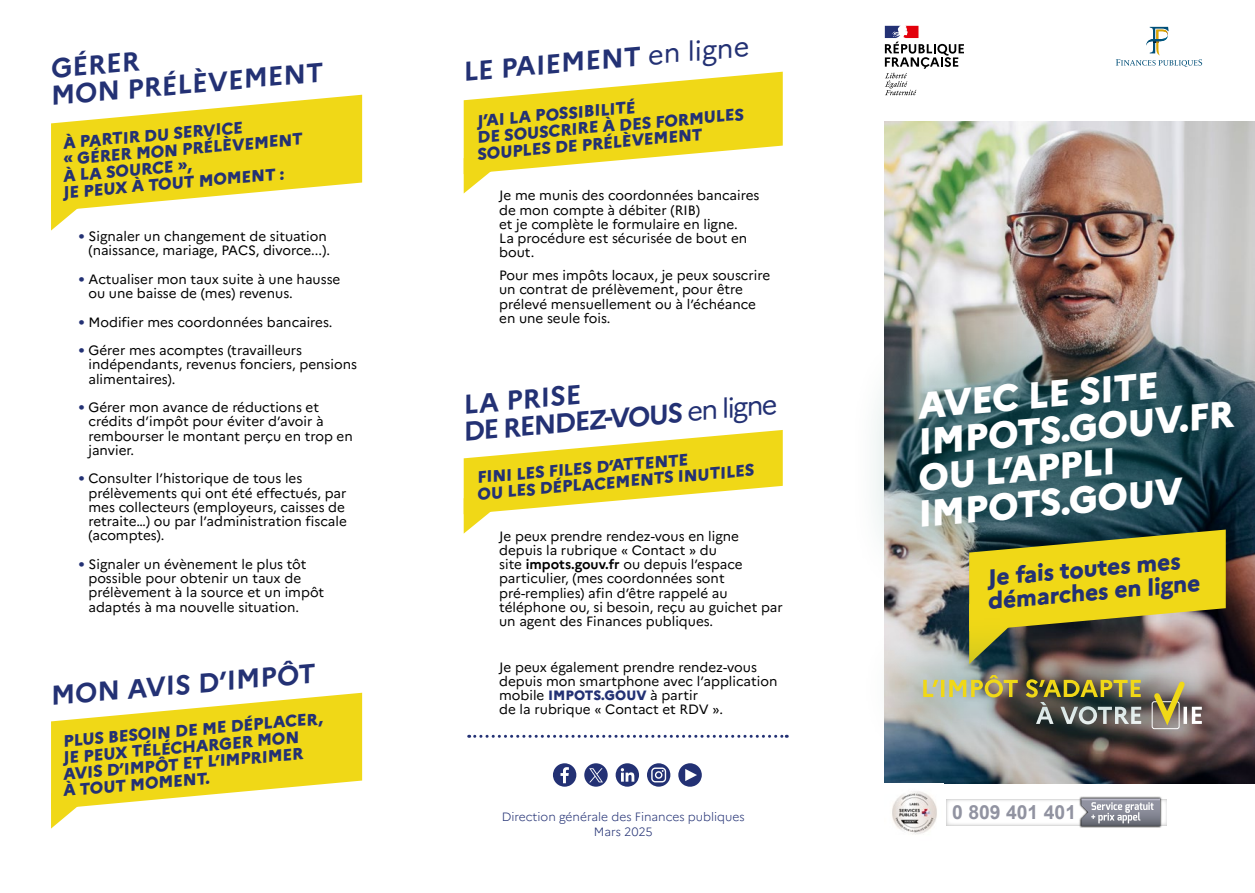
<style>
.page{position:relative;width:1255px;height:893px;background:#fff}
.page>*{position:absolute;margin:0;border:0;box-sizing:border-box;transform-origin:0 0}
.t1{font:800 37.2px "Marianne";color:#fff}
.t2{font:700 27px/27px "Marianne";color:#233174}
.t3{font:800 23.25px "Marianne";color:#233174}
.t4{font:700 19.35px "Arial";color:#9193a1}
.t5{font:800 16.5px/16.5px "Marianne";color:#233174}
.t6{font:13.5px/14.2px "Marianne";color:#000}
.t7{font:300 12px "Marianne";color:#233174}
.s1{font-size:18px;color:#233174}
.s2{font-weight:400}
.s3{font-weight:700}
.s4{font-weight:800;color:#233174}
</style>
<div class="page">
<img style="left:884px;top:122px;width:370px;height:661px">
<svg style="left:463px;top:72px;width:319px;height:121px"></svg>
<svg style="left:463px;top:430px;width:319px;height:104px"></svg>
<svg style="left:884px;top:26px;width:79px;height:69px"></svg>
<svg style="left:1116px;top:27px;width:86px;height:40px"></svg>
<img style="left:1078px;top:796px;width:84px;height:32px">
<svg style="left:1081px;top:798px;width:78px;height:28px;background:#989aa4"></svg>
<svg style="left:51px;top:95px;width:311px;height:136px"></svg>
<svg style="left:51px;top:693px;width:311px;height:135px"></svg>
<svg style="left:468px;top:735px;width:319px;height:3px"></svg>
<svg style="left:553px;top:763px;width:23px;height:24px"></svg>
<svg style="left:584px;top:763px;width:23px;height:24px"></svg>
<svg style="left:589px;top:768px;width:14px;height:14px"></svg>
<svg style="left:678px;top:763px;width:23px;height:24px"></svg>
<svg style="left:647px;top:763px;width:23px;height:24px"></svg>
<svg style="left:615px;top:763px;width:24px;height:24px"></svg>
<img style="left:874px;top:285px;width:380px;height:323px">
<svg style="left:969px;top:530px;width:256px;height:110px;background:#cebe1e"></svg>
<div style="left:974px;top:640px;width:280px;height:148px;background:#005d54;opacity:.29"></div>
<div style="left:860px;top:613px;width:343px;height:148px;background:#005d54;opacity:.29"></div>
<img style="left:923px;top:675px;width:278px;height:57px">
<img style="left:892px;top:791px;width:45px;height:44px">
<p class="t2" style="left:46px;top:53px;width:275px;rotate:-5deg">GÉRER<br>MON PRÉLÈVEMENT</p>
<p class="t5" style="left:58px;top:135px;width:245px;rotate:-5deg">À PARTIR DU SERVICE<br>« GÉRER MON PRÉLÈVEMENT<br>À LA SOURCE »,<br>JE PEUX À TOUT MOMENT :</p>
<p class="t6" style="left:78px;top:228px;width:253px;text-align:right"><span class="s1">•</span> Signaler un changement de situation (naissance, mariage, PACS, divorce...).</p>
<p class="t6" style="left:88px;top:271px;width:253px;text-indent:-10px"><span class="s1">•</span> Actualiser mon taux suite à une hausse ou une baisse de (mes) revenus.</p>
<p class="t6" style="left:78px;top:314px;width:255px"><span class="s1">•</span> Modifier mes coordonnées bancaires.</p>
<p class="t6" style="left:88px;top:342px;width:270px;text-indent:-10px"><span class="s1">•</span> Gérer mes acomptes (travailleurs indépendants, revenus fonciers, pensions alimentaires).</p>
<p class="t6" style="left:88px;top:399px;width:266px;text-indent:-10px"><span class="s1">•</span> Gérer mon avance de réductions et crédits d’impôt pour éviter d’avoir à rembourser le montant perçu en trop en janvier.</p>
<p class="t6" style="left:88px;top:470px;width:260px;text-indent:-10px"><span class="s1">•</span> Consulter l’historique de tous les prélèvements qui ont été effectués, par mes collecteurs (employeurs, caisses de retraite…) ou par l’administration fiscale (acomptes).</p>
<p class="t6" style="left:88px;top:556px;width:237px;text-indent:-10px"><span class="s1">•</span> Signaler un évènement le plus tôt possible pour obtenir un taux de prélèvement à la source et un impôt adaptés à ma nouvelle situation.</p>
<p class="t2" style="left:49px;top:680px;width:267px;rotate:-5deg">MON AVIS D’IMPÔT</p>
<p class="t5" style="left:58px;top:733px;width:266px;rotate:-5deg">PLUS BESOIN DE ME DÉPLACER,<br>JE PEUX TÉLÉCHARGER MON<br>AVIS D’IMPÔT ET L’IMPRIMER<br>À TOUT MOMENT.</p>
<p class="t2" style="left:461px;top:56px;width:288px;rotate:-5deg">LE PAIEMENT <span class="s2">en ligne</span></p>
<p class="t5" style="left:473px;top:113px;width:270px;rotate:-5deg">J’AI LA POSSIBILITÉ<br>DE SOUSCRIRE À DES FORMULES<br>SOUPLES DE PRÉLÈVEMENT</p>
<p class="t6" style="left:499px;top:187px;width:262px">Je me munis des coordonnées bancaires de mon compte à débiter (RIB)<br>et je complète le formulaire en ligne.<br>La procédure est sécurisée de bout en bout.</p>
<p class="t6" style="left:499px;top:267px;width:272px">Pour mes impôts locaux, je peux souscrire un contrat de prélèvement, pour être prélevé mensuellement ou à l’échéance en une seule fois.</p>
<p class="t2" style="left:459px;top:389px;width:316px;rotate:-5deg">LA PRISE<br>DE RENDEZ-VOUS <span class="s2">en ligne</span></p>
<p class="t5" style="left:475px;top:469px;width:279px;rotate:-5deg">FINI LES FILES D’ATTENTE<br>OU LES DÉPLACEMENTS INUTILES</p>
<p class="t6" style="left:499px;top:527px;width:285px">Je peux prendre rendez-vous en ligne depuis la rubrique « Contact » du<br>site <span class="s3">impots.gouv.fr</span> ou depuis l’espace particulier, (mes coordonnées sont pré-remplies) afin d’être rappelé au téléphone ou, si besoin, reçu au guichet par un agent des Finances publiques.</p>
<p class="t6" style="left:499px;top:658px;width:280px">Je peux également prendre rendez-vous depuis mon smartphone avec l’application mobile <span class="s4">IMPOTS.GOUV</span> à partir<br>de la rubrique « Contact et RDV ».</p>
<p class="t7" style="left:502px;top:808px;width:244px">Direction générale des Finances publiques</p>
<p class="t7" style="left:593px;top:822px;width:60px">Mars 2025</p>
<p class="t1" style="left:915px;top:383px;width:243px;rotate:-5deg">AVEC LE SITE</p>
<p class="t1" style="left:915px;top:419px;width:318px;rotate:-5deg">IMPOTS.GOUV.FR</p>
<p class="t1" style="left:915px;top:455px;width:200px;rotate:-5deg">OU L’APPLI</p>
<p class="t1" style="left:915px;top:491px;width:267px;rotate:-5deg">IMPOTS.GOUV</p>
<p class="t3" style="left:986px;top:563px;width:195px;rotate:-5deg">Je fais toutes mes</p>
<p class="t3" style="left:986px;top:587px;width:214px;rotate:-5deg">démarches en ligne</p>
<p class="t4" style="left:952px;top:799px;width:125px">0 809 401 401</p>
</div>
